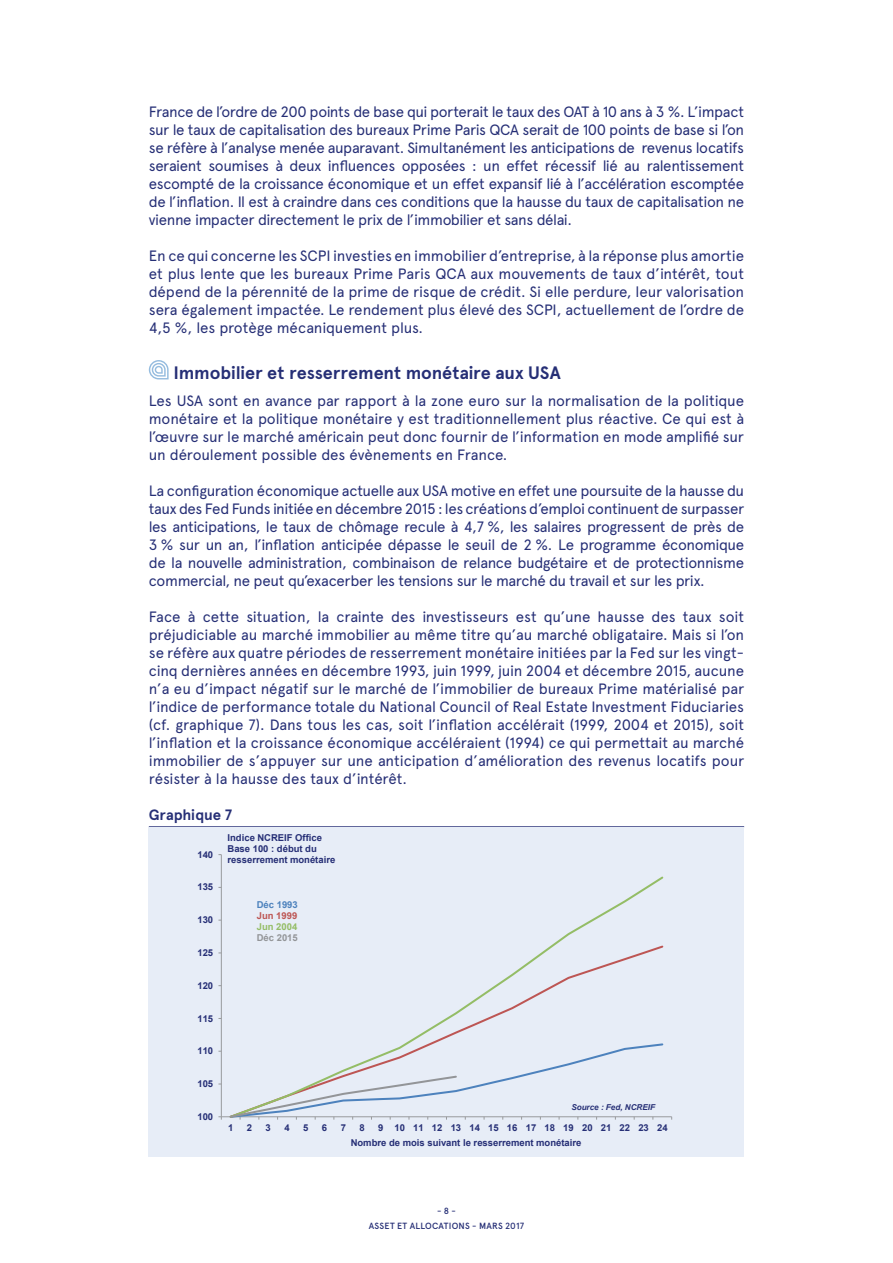
<style>
.page{position:relative;width:893px;height:1263px;background:#fff}
.page>*{position:absolute;margin:0;border:0;box-sizing:border-box;transform-origin:0 0}
.t1{font:700 18px "Apercu";letter-spacing:-.005em;color:#262f76}
.t2{font:15px/18px "Apercu";letter-spacing:-.015em;color:#262f76;text-align:justify}
.t3{font:700 15px "Apercu";letter-spacing:-.005em;color:#262f76}
.t4{font:700 9.45px/10.9px "Arial";color:#262f76}
.t5{font:700 9.45px "Arial";color:#4d82bd}
.t6{font:700 9.45px "Arial";color:#bd5654}
.t7{font:700 9.45px "Arial";color:#94bd66}
.t8{font:700 9.45px "Arial";color:#939598}
.t9{font:500 9px/15px "Apercu";letter-spacing:.025em;color:#262f76;text-align:center}
.t10{font:italic 700 8.1px "Arial";color:#262f76}
</style>
<div class="page">
<hr style="left:149px;top:826px;width:595px;height:1px;background:#262f76">
<svg style="left:149px;top:360px;width:20px;height:19px"></svg>
<div style="left:149px;top:827px;width:595px;height:330px;background:#e7edf7"></div>
<hr style="left:221px;top:855px;width:1px;height:262px;background:#989a9d">
<hr style="left:221px;top:1116px;width:451px;height:1px;background:#989a9d">
<svg style="left:407px;top:876px;width:257px;height:166px"></svg>
<svg style="left:228px;top:1042px;width:437px;height:77px"></svg>
<p class="t2" style="left:149px;top:103px;width:597px">France de l’ordre de 200 points de base qui porterait le taux des OAT à 10 ans à 3 %. L’impact sur le taux de capitalisation des bureaux Prime Paris QCA serait de 100 points de base si l’on se réfère à l’analyse menée auparavant. Simultanément les anticipations de revenus locatifs seraient soumises à deux influences opposées : un effet récessif lié au ralentissement escompté de la croissance économique et un effet expansif lié à l’accélération escomptée de l’inflation. Il est à craindre dans ces conditions que la hausse du taux de capitalisation ne vienne impacter directement le prix de l’immobilier et sans délai.</p>
<p class="t2" style="left:149px;top:247px;width:597px">En ce qui concerne les SCPI investies en immobilier d’entreprise, à la réponse plus amortie et plus lente que les bureaux Prime Paris QCA aux mouvements de taux d’intérêt, tout dépend de la pérennité de la prime de risque de crédit. Si elle perdure, leur valorisation sera également impactée. Le rendement plus élevé des SCPI, actuellement de l’ordre de 4,5 %, les protège mécaniquement plus.</p>
<p class="t1" style="left:174px;top:362px;width:389px">Immobilier et resserrement monétaire aux USA</p>
<p class="t2" style="left:149px;top:392px;width:597px">Les USA sont en avance par rapport à la zone euro sur la normalisation de la politique monétaire et la politique monétaire y est traditionnellement plus réactive. Ce qui est à l’œuvre sur le marché américain peut donc fournir de l’information en mode amplifié sur un déroulement possible des évènements en France.</p>
<p class="t2" style="left:149px;top:482px;width:597px">La configuration économique actuelle aux USA motive en effet une poursuite de la hausse du taux des Fed Funds initiée en décembre 2015 : les créations d’emploi continuent de surpasser les anticipations, le taux de chômage recule à 4,7 %, les salaires progressent de près de 3 % sur un an, l’inflation anticipée dépasse le seuil de 2 %. Le programme économique de la nouvelle administration, combinaison de relance budgétaire et de protectionnisme commercial, ne peut qu’exacerber les tensions sur le marché du travail et sur les prix.</p>
<p class="t2" style="left:149px;top:608px;width:597px">Face à cette situation, la crainte des investisseurs est qu’une hausse des taux soit préjudiciable au marché immobilier au même titre qu’au marché obligataire. Mais si l’on se réfère aux quatre périodes de resserrement monétaire initiées par la Fed sur les vingt&shy;cinq dernières années en décembre 1993, juin 1999, juin 2004 et décembre 2015, aucune n’a eu d’impact négatif sur le marché de l’immobilier de bureaux Prime matérialisé par l’indice de performance totale du National Council of Real Estate Investment Fiduciaries (cf. graphique 7). Dans tous les cas, soit l’inflation accélérait (1999, 2004 et 2015), soit l’inflation et la croissance économique accéléraient (1994) ce qui permettait au marché immobilier de s’appuyer sur une anticipation d’amélioration des revenus locatifs pour résister à la hausse des taux d’intérêt.</p>
<p class="t3" style="left:149px;top:806px;width:85px">Graphique 7</p>
<p class="t4" style="left:197px;top:849px;width:17px">140</p>
<p class="t4" style="left:197px;top:882px;width:17px">135</p>
<p class="t4" style="left:197px;top:915px;width:17px">130</p>
<p class="t4" style="left:197px;top:947px;width:17px">125</p>
<p class="t4" style="left:197px;top:980px;width:17px">120</p>
<p class="t4" style="left:197px;top:1013px;width:17px">115</p>
<p class="t4" style="left:197px;top:1046px;width:17px">110</p>
<p class="t4" style="left:197px;top:1078px;width:17px">105</p>
<p class="t4" style="left:197px;top:1111px;width:17px">100</p>
<p class="t4" style="left:228px;top:832px;width:109px">Indice NCREIF Office<br>Base 100 : début du resserrement monétaire</p>
<p class="t5" style="left:257px;top:899px;width:43px">Déc 1993</p>
<p class="t6" style="left:257px;top:910px;width:42px">Jun 1999</p>
<p class="t7" style="left:257px;top:921px;width:42px">Jun 2004</p>
<p class="t8" style="left:257px;top:931px;width:43px">Déc 2015</p>
<p class="t10" style="left:571px;top:1102px;width:85px">Source : Fed, NCREIF</p>
<p class="t4" style="left:351px;top:1138px;width:232px">Nombre de mois suivant le resserrement monétaire</p>
<p class="t4" style="left:228px;top:1122px;width:7px">1</p>
<p class="t4" style="left:247px;top:1122px;width:7px">2</p>
<p class="t4" style="left:266px;top:1122px;width:7px">3</p>
<p class="t4" style="left:284px;top:1122px;width:7px">4</p>
<p class="t4" style="left:303px;top:1122px;width:7px">5</p>
<p class="t4" style="left:322px;top:1122px;width:7px">6</p>
<p class="t4" style="left:341px;top:1122px;width:7px">7</p>
<p class="t4" style="left:359px;top:1122px;width:7px">8</p>
<p class="t4" style="left:378px;top:1122px;width:291px">9 10 11 12 13 14 15 16 17 18 19 20 21 22 23 24</p>
<p class="t9" style="left:369px;top:1203px;width:157px">- 8 -<br>ASSET ET ALLOCATIONS - MARS 2017</p>
</div>
